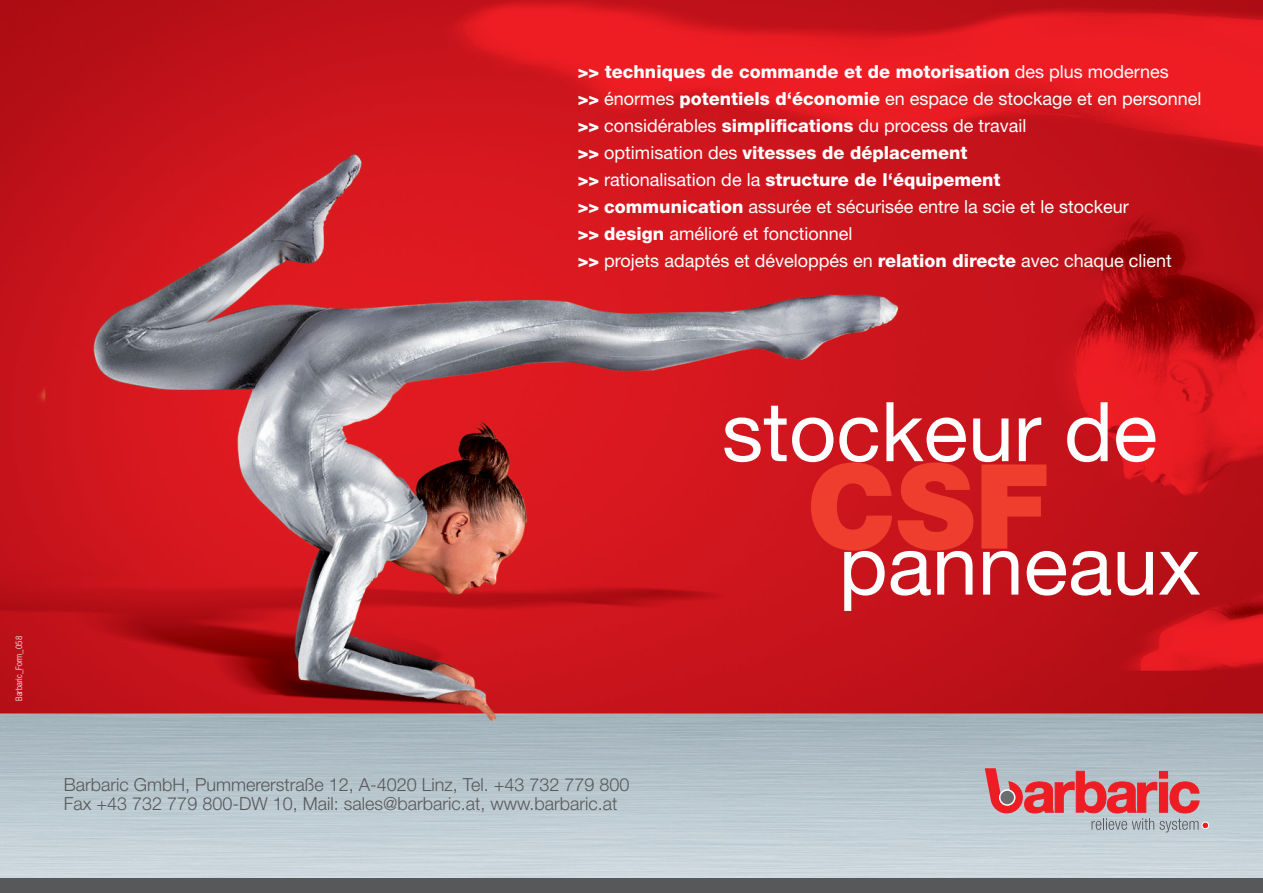
<style>
.page{position:relative;width:1263px;height:893px;background:#fff}
.page>*{position:absolute;margin:0;border:0;box-sizing:border-box;transform-origin:0 0}
.t1{font:900 117.75px "Helvetica Neue";color:#ef3e2e}
.t2{font:82.5px "Helvetica Neue";color:#fff}
.t3{font:18px/27px "Helvetica Neue";color:#fff}
.t4{font:300 18px/19.5px "Helvetica Neue";color:#57585a}
.t5{font:300 condensed 9px "Helvetica Neue";color:#fff}
.s1{font-weight:800}
</style>
<div class="page">
<img style="left:0;top:0;width:1263px;height:878px">
<div style="left:0;top:878px;width:1263px;height:15px;background:#57585a"></div>
<svg style="left:985px;top:768px;width:215px;height:64px;background:#c88c93"></svg>
<div style="left:1202px;top:822px;width:7px;height:7px;background:#ee1d23;border-radius:50%"></div>
<div style="left:1202px;top:822px;width:7px;height:7px;border:1px solid #fff;border-radius:50%"></div>
<p class="t3" style="left:578px;top:58px;width:625px"><span class="s1">&gt;&gt; techniques de commande et de motorisation</span> des plus modernes<br><span class="s1">&gt;&gt;</span> énormes <span class="s1">potentiels d‘économie</span> en espace de stockage et en personnel <span class="s1">&gt;&gt;</span> considérables <span class="s1">simplifications</span> du process de travail<br><span class="s1">&gt;&gt;</span> optimisation des <span class="s1">vitesses de déplacement<br>&gt;&gt;</span> rationalisation de la <span class="s1">structure de l‘équipement<br>&gt;&gt; communication</span> assurée et sécurisée entre la scie et le stockeur<br><span class="s1">&gt;&gt; design</span> amélioré et fonctionnel<br><span class="s1">&gt;&gt;</span> projets adaptés et développés en <span class="s1">relation directe</span> avec chaque client</p>
<p class="t5" style="left:14px;top:701px;width:66px;rotate:-90deg">Barbaric_Form_058</p>
<p class="t4" style="left:64px;top:774px;width:567px">Barbaric GmbH, Pummererstraße 12, A-4020 Linz, Tel. +43 732 779 800<br>Fax +43 732 779 800-DW 10, Mail: sales@barbaric.at, www.barbaric.at</p>
<h2 class="t2" style="left:722px;top:383px;width:437px">stockeur de</h2>
<h1 class="t1" style="left:807px;top:436px;width:244px">CSF</h1>
<h2 class="t2" style="left:839px;top:516px;width:364px">panneaux</h2>
</div>
